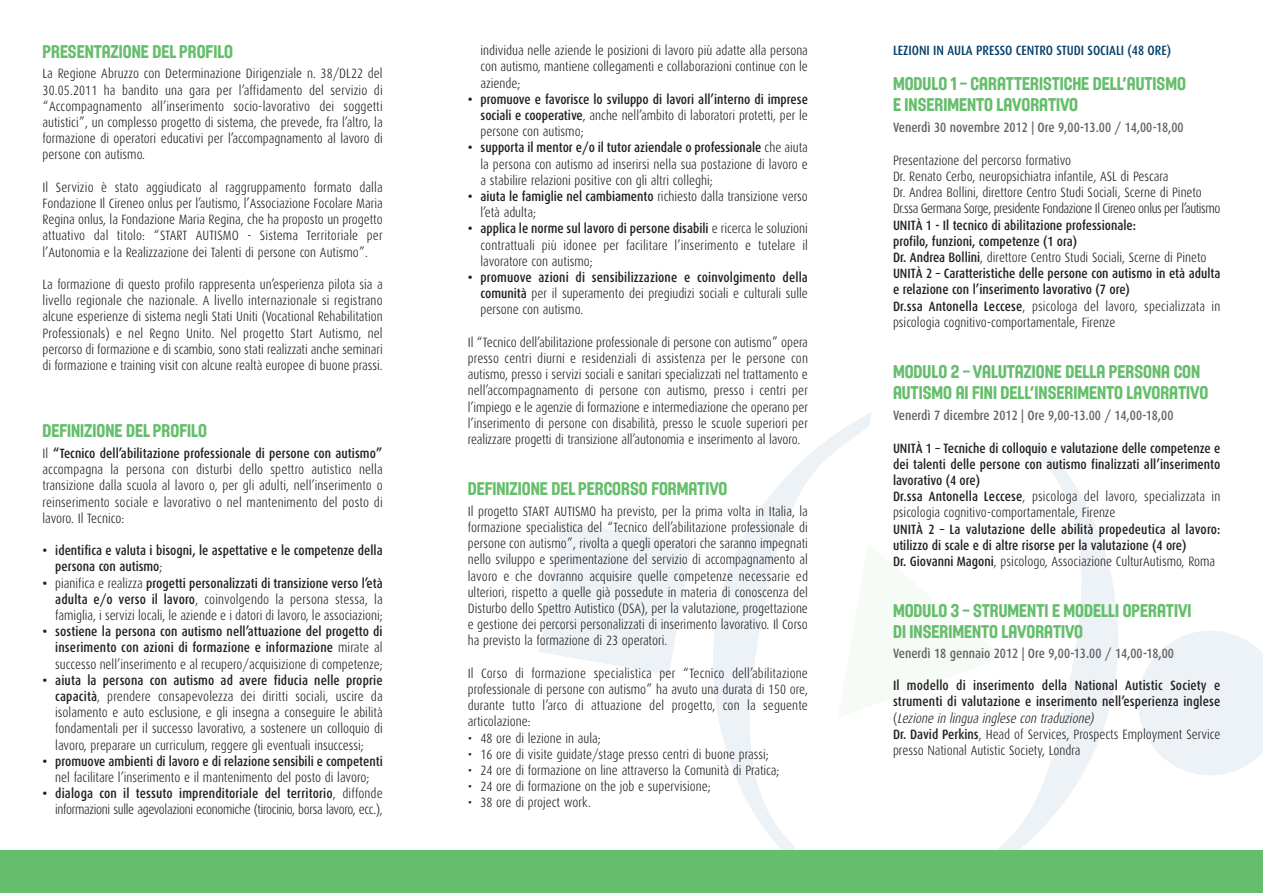
<style>
.page{position:relative;width:1263px;height:893px;background:#fff}
.page>*{position:absolute;margin:0;border:0;box-sizing:border-box;transform-origin:0 0}
.t1{font:18px/21.6px "Fiba";color:#65be6b}
.t2{font:300 13.5px/16.2px "Dax Condensed";color:#231f20;text-align:justify}
.t3{font:500 13.5px/16.2px "Dax Condensed";color:#231f20}
.t4{font:500 13.5px "Dax Condensed";color:#636366}
.t5{font:300 13.5px/16.2px "Dax Condensed";letter-spacing:-.025em;color:#231f20;text-align:right}
.t6{font:500 13.5px "Dax Condensed";color:#003e69}
.s1{font-weight:500}
.s2{font-weight:300}
.s3{font-weight:300;font-style:italic}
</style>
<div class="page">
<div style="left:0;top:850px;width:1263px;height:43px;background:#65be6b"></div>
<h1 class="t1" style="left:43px;top:42px;width:192px">PRESENTAZIONE DEL PROFILO</h1>
<p class="t2" style="left:43px;top:67px;width:342px">La Regione Abruzzo con Determinazione Dirigenziale n. 38/DL22 del 30.05.2011 ha bandito una gara per l’affidamento del servizio di “Accompagnamento all’inserimento socio-lavorativo dei soggetti autistici”, un complesso progetto di sistema, che prevede, fra l’altro, la formazione di operatori educativi per l’accompagnamento al lavoro di persone con autismo.</p>
<p class="t2" style="left:43px;top:180px;width:342px">Il Servizio è stato aggiudicato al raggruppamento formato dalla Fondazione Il Cireneo onlus per l’autismo, l’Associazione Focolare Maria Regina onlus, la Fondazione Maria Regina, che ha proposto un progetto attuativo dal titolo: “START AUTISMO - Sistema Territoriale per l’Autonomia e la Realizzazione dei Talenti di persone con Autismo”.</p>
<p class="t2" style="left:43px;top:278px;width:342px">La formazione di questo profilo rappresenta un’esperienza pilota sia a livello regionale che nazionale. A livello internazionale si registrano alcune esperienze di sistema negli Stati Uniti (Vocational Rehabilitation Professionals) e nel Regno Unito. Nel progetto Start Autismo, nel percorso di formazione e di scambio, sono stati realizzati anche seminari di formazione e training visit con alcune realtà europee di buone prassi.</p>
<h1 class="t1" style="left:43px;top:422px;width:166px">DEFINIZIONE DEL PROFILO</h1>
<p class="t2" style="left:43px;top:447px;width:342px">Il <span class="s1">“Tecnico dell’abilitazione professionale di persone con autismo” </span>accompagna la persona con disturbi dello spettro autistico nella transizione dalla scuola al lavoro o, per gli adulti, nell’inserimento o reinserimento sociale e lavorativo o nel mantenimento del posto di lavoro. Il Tecnico:</p>
<p class="t3" style="left:55px;top:543px;width:329px;text-indent:-13px">• identifica e valuta i bisogni, le aspettative e le competenze della persona con autismo<span class="s2">;</span></p>
<p class="t2" style="left:55px;top:576px;width:329px;text-indent:-13px"><span class="s1">•</span> pianifica e realizza <span class="s1">progetti personalizzati di transizione verso l’età adulta e/o verso il lavoro</span>, coinvolgendo la persona stessa, la famiglia, i servizi locali, le aziende e i datori di lavoro, le associazioni;</p>
<p class="t3" style="left:55px;top:624px;width:329px;text-align:justify;text-indent:-13px">• sostiene la persona con autismo nell’attuazione del progetto di inserimento con azioni di formazione e informazione <span class="s2">mirate al successo nell’inserimento e al recupero/acquisizione di competenze;</span></p>
<p class="t2" style="left:55px;top:673px;width:329px;text-indent:-13px"><span class="s1">• aiuta la persona con autismo ad avere fiducia nelle proprie capacità</span>, prendere consapevolezza dei diritti sociali, uscire da isolamento e auto esclusione, e gli insegna a conseguire le abilità fondamentali per il successo lavorativo, a sostenere un colloquio di lavoro, preparare un curriculum, reggere gli eventuali insuccessi;</p>
<p class="t3" style="left:43px;top:754px;width:342px">• promuove ambienti di lavoro e di relazione sensibili e competenti</p>
<p class="t2" style="left:55px;top:771px;width:316px">nel facilitare l’inserimento e il mantenimento del posto di lavoro;</p>
<p class="t5" style="left:43px;top:787px;width:342px"><span class="s1">• dialoga con il tessuto imprenditoriale del territorio</span>, diffonde informazioni sulle agevolazioni economiche (tirocinio, borsa lavoro, ecc.),</p>
<p class="t2" style="left:480px;top:44px;width:329px">individua nelle aziende le posizioni di lavoro più adatte alla persona con autismo, mantiene collegamenti e collaborazioni continue con le aziende;</p>
<p class="t3" style="left:480px;top:92px;width:329px;text-align:justify;text-indent:-13px">• promuove e favorisce lo sviluppo di lavori all’interno di imprese sociali e cooperative<span class="s2">, anche nell’ambito di laboratori protetti, per le persone con autismo;</span></p>
<p class="t2" style="left:480px;top:141px;width:329px;text-indent:-13px"><span class="s1">• supporta il mentor e/o il tutor aziendale o professionale</span> che aiuta la persona con autismo ad inserirsi nella sua postazione di lavoro e a stabilire relazioni positive con gli altri colleghi;</p>
<p class="t2" style="left:480px;top:190px;width:329px;text-indent:-13px"><span class="s1">• aiuta le famiglie nel cambiamento</span> richiesto dalla transizione verso l’età adulta;</p>
<p class="t2" style="left:480px;top:222px;width:329px;text-indent:-13px"><span class="s1">• applica le norme sul lavoro di persone disabili</span> e ricerca le soluzioni contrattuali più idonee per facilitare l’inserimento e tutelare il lavoratore con autismo;</p>
<p class="t2" style="left:480px;top:271px;width:329px;text-indent:-13px"><span class="s1">• promuove azioni di sensibilizzazione e coinvolgimento della comunità</span> per il superamento dei pregiudizi sociali e culturali sulle persone con autismo.</p>
<p class="t2" style="left:468px;top:336px;width:342px">Il “Tecnico dell’abilitazione professionale di persone con autismo” opera presso centri diurni e residenziali di assistenza per le persone con autismo, presso i servizi sociali e sanitari specializzati nel trattamento e nell’accompagnamento di persone con autismo, presso i centri per l’impiego e le agenzie di formazione e intermediazione che operano per l’inserimento di persone con disabilità, presso le scuole superiori per realizzare progetti di transizione all’autonomia e inserimento al lavoro.</p>
<h1 class="t1" style="left:468px;top:480px;width:261px">DEFINIZIONE DEL PERCORSO FORMATIVO</h1>
<p class="t2" style="left:468px;top:505px;width:342px">Il progetto START AUTISMO ha previsto, per la prima volta in Italia, la formazione specialistica del “Tecnico dell’abilitazione professionale di persone con autismo”, rivolta a quegli operatori che saranno impegnati nello sviluppo e sperimentazione del servizio di accompagnamento al lavoro e che dovranno acquisire quelle competenze necessarie ed ulteriori, rispetto a quelle già possedute in materia di conoscenza del Disturbo dello Spettro Autistico (DSA), per la valutazione, progettazione e gestione dei percorsi personalizzati di inserimento lavorativo. Il Corso ha previsto la formazione di 23 operatori.</p>
<p class="t2" style="left:468px;top:667px;width:342px">Il Corso di formazione specialistica per “Tecnico dell’abilitazione professionale di persone con autismo” ha avuto una durata di 150 ore, durante tutto l’arco di attuazione del progetto, con la seguente articolazione:</p>
<p class="t2" style="left:468px;top:731px;width:134px">• 48 ore di lezione in aula;</p>
<p class="t2" style="left:468px;top:748px;width:302px">• 16 ore di visite guidate/stage presso centri di buone prassi;</p>
<p class="t2" style="left:468px;top:764px;width:313px">• 24 ore di formazione on line attraverso la Comunità di Pratica;</p>
<p class="t2" style="left:468px;top:780px;width:244px">• 24 ore di formazione on the job e supervisione;</p>
<p class="t2" style="left:468px;top:796px;width:125px">• 38 ore di project work.</p>
<p class="t6" style="left:893px;top:45px;width:280px">LEZIONI IN AULA PRESSO CENTRO STUDI SOCIALI (48 ORE)</p>
<h1 class="t1" style="left:893px;top:75px;width:295px">MODULO 1 – CARATTERISTICHE DELL’AUTISMO<br>E INSERIMENTO LAVORATIVO</h1>
<p class="t4" style="left:893px;top:122px;width:292px">Venerdì 30 novembre 2012 | Ore 9,00-13.00 / 14,00-18,00</p>
<p class="t2" style="left:893px;top:153px;width:329px;text-align:left">Presentazione del percorso formativo<br>Dr. Renato Cerbo, neuropsichiatra infantile, ASL di Pescara<br>Dr. Andrea Bollini, direttore Centro Studi Sociali, Scerne di Pineto Dr.ssa Germana Sorge, presidente Fondazione Il Cireneo onlus per l’autismo</p>
<p class="t3" style="left:893px;top:218px;width:329px">UNITÀ 1 - Il tecnico di abilitazione professionale:<br>profilo, funzioni, competenze (1 ora)<br>Dr. Andrea Bollini<span class="s2">, direttore Centro Studi Sociali, Scerne di Pineto </span>UNITÀ 2 – Caratteristiche delle persone con autismo in età adulta e relazione con l’inserimento lavorativo (7 ore)<br>Dr.ssa Antonella Leccese<span class="s2">, psicologa del lavoro, specializzata in psicologia cognitivo-comportamentale, Firenze</span></p>
<h1 class="t1" style="left:893px;top:363px;width:317px">MODULO 2 – VALUTAZIONE DELLA PERSONA CON<br>AUTISMO AI FINI DELL’INSERIMENTO LAVORATIVO</h1>
<p class="t4" style="left:893px;top:409px;width:282px">Venerdì 7 dicembre 2012 | Ore 9,00-13.00 / 14,00-18,00</p>
<p class="t3" style="left:893px;top:441px;width:329px">UNITÀ 1 – Tecniche di colloquio e valutazione delle competenze e dei talenti delle persone con autismo finalizzati all’inserimento lavorativo (4 ore)<br>Dr.ssa Antonella Leccese<span class="s2">, psicologa del lavoro, specializzata in psicologia cognitivo-comportamentale, Firenze</span></p>
<p class="t3" style="left:893px;top:522px;width:329px">UNITÀ 2 – La valutazione delle abilità propedeutica al lavoro: utilizzo di scale e di altre risorse per la valutazione (4 ore)<br>Dr. Giovanni Magoni<span class="s2">, psicologo, Associazione CulturAutismo, Roma</span></p>
<h1 class="t1" style="left:893px;top:602px;width:300px">MODULO 3 – STRUMENTI E MODELLI OPERATIVI<br>DI INSERIMENTO LAVORATIVO</h1>
<p class="t4" style="left:893px;top:647px;width:283px">Venerdì 18 gennaio 2012 | Ore 9,00-13.00 / 14,00-18,00</p>
<p class="t3" style="left:893px;top:678px;width:329px">Il modello di inserimento della National Autistic Society e strumenti di valutazione e inserimento nell’esperienza inglese <span class="s2">(</span> <span class="s3">Lezione in lingua inglese con traduzione)<br></span>Dr. David Perkins<span class="s2">, Head of Services, Prospects Employment Service presso National Autistic Society, Londra</span></p>
</div>
